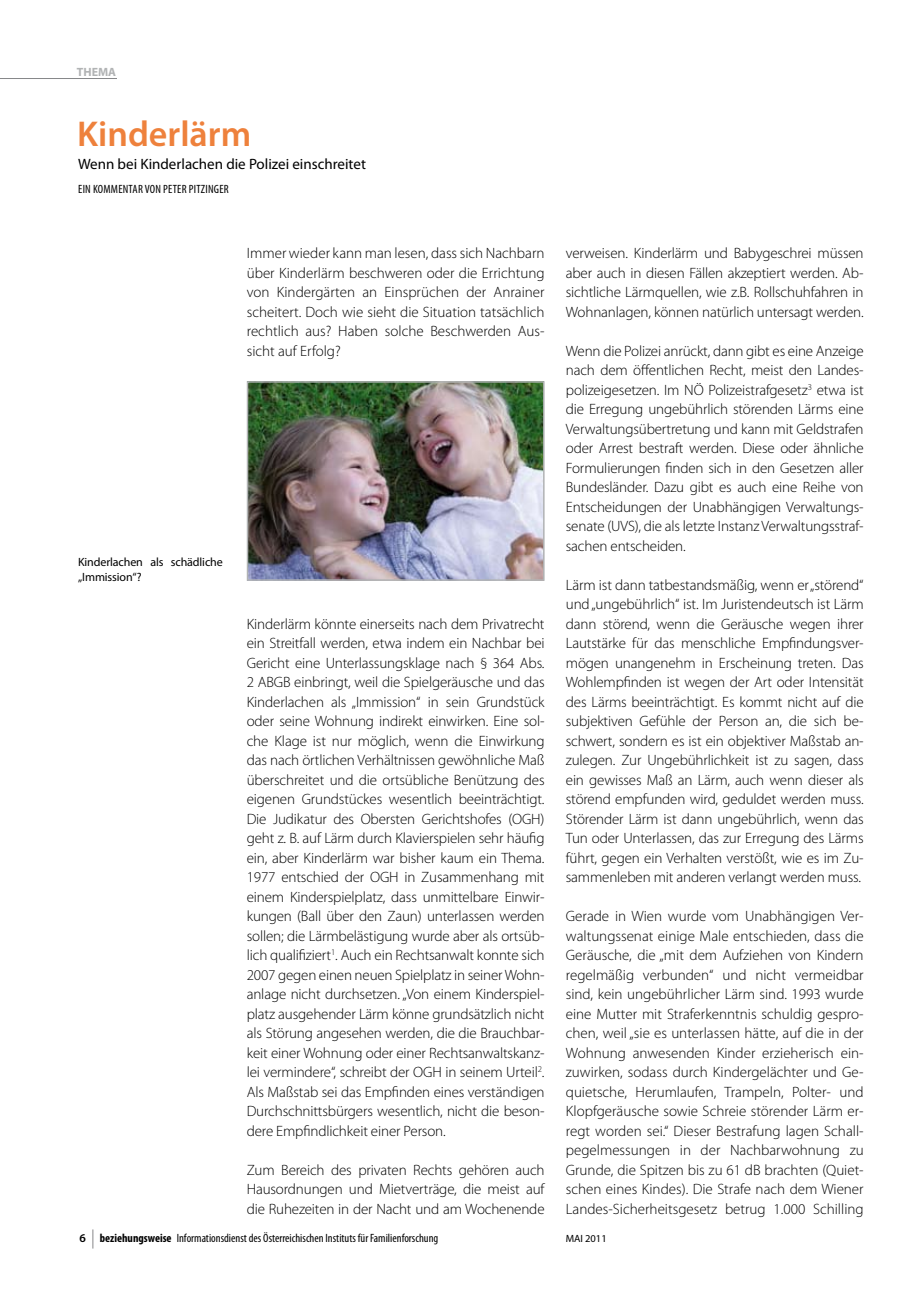
<style>
.page{position:relative;width:919px;height:1289px;background:#fff}
.page>*{position:absolute;margin:0;border:0;box-sizing:border-box;transform-origin:0 0}
.t1{font:600 36px "Myriad Pro";color:#ee813c}
.t2{font:300 15px/19.5px "Myriad Pro";letter-spacing:-.01em;color:#000;text-align:justify}
.t3{font:15px "Myriad Pro";color:#000}
.t4{font:condensed 12px "Myriad Pro";color:#000}
.t5{font:12px/15px "Myriad Pro";letter-spacing:-.01em;color:#000}
.t6{font:condensed 12px "Myriad Pro";letter-spacing:.02em;color:#000}
.t7{font:700 12px "Myriad Pro";color:#b1b3b4}
.t8{font:10.5px "Myriad Pro";color:#000}
.s1{font-weight:600;font-stretch:normal}
.s2{font-weight:700}
</style>
<div class="page">
<hr style="left:0;top:78px;width:117px;height:1px;background:#87888a">
<img style="left:250px;top:384px;width:291px;height:194px">
<div style="left:247px;top:381px;width:297px;height:200px;border:2px solid #b1b3b4"></div>
<svg style="left:93px;top:1229px;width:1px;height:19px"></svg>
<p class="t7" style="left:77px;top:65px;width:41px">THEMA</p>
<h1 class="t1" style="left:77px;top:114px;width:176px">Kinderlärm</h1>
<p class="t3" style="left:78px;top:156px;width:289px">Wenn bei Kinderlachen die Polizei einschreitet</p>
<p class="t6" style="left:78px;top:182px;width:152px">EIN Kommentar von peter pitzinger</p>
<p class="t5" style="left:78px;top:554px;width:146px">Kinderlachen als schädliche „Immission“?</p>
<p class="t2" style="left:247px;top:243px;width:299px">Immer wieder kann man lesen, dass sich Nachbarn über Kinderlärm beschweren oder die Errichtung von Kindergärten an Einsprüchen der Anrainer scheitert. Doch wie sieht die Situation tatsächlich rechtlich aus? Haben solche Beschwerden Aus&shy;sicht auf Erfolg?</p>
<p class="t2" style="left:247px;top:614px;width:299px">Kinderlärm könnte einerseits nach dem Privatrecht ein Streitfall werden, etwa indem ein Nachbar bei Gericht eine Unterlassungsklage nach § 364 Abs.<br>2 ABGB einbringt, weil die Spielgeräusche und das Kinderlachen als „Immission“ in sein Grundstück oder seine Wohnung indirekt einwirken. Eine sol&shy;che Klage ist nur möglich, wenn die Einwirkung das nach örtlichen Verhältnissen gewöhnliche Maß überschreitet und die ortsübliche Benützung des eigenen Grundstückes wesentlich beeinträchtigt.<br>Die Judikatur des Obersten Gerichtshofes (OGH) geht z. B. auf Lärm durch Klavierspielen sehr häufig ein, aber Kinderlärm war bisher kaum ein Thema.<br>1977 entschied der OGH in Zusammenhang mit einem Kinderspielplatz, dass unmittelbare Einwir&shy;kungen (Ball über den Zaun) unterlassen werden sollen; die Lärmbelästigung wurde aber als ortsüb&shy;lich qualifiziert<sup>1</sup>. Auch ein Rechtsanwalt konnte sich 2007 gegen einen neuen Spielplatz in seiner Wohn&shy;anlage nicht durchsetzen. „Von einem Kinderspiel&shy;platz ausgehender Lärm könne grundsätzlich nicht als Störung angesehen werden, die die Brauchbar&shy;keit einer Wohnung oder einer Rechtsanwaltskanz&shy;lei vermindere“, schreibt der OGH in seinem Urteil<sup>2</sup>.<br>Als Maßstab sei das Empfinden eines verständigen Durchschnittsbürgers wesentlich, nicht die beson&shy;dere Empfindlichkeit einer Person.</p>
<p class="t2" style="left:247px;top:1160px;width:299px">Zum Bereich des privaten Rechts gehören auch Hausordnungen und Mietverträge, die meist auf die Ruhezeiten in der Nacht und am Wochenende</p>
<p class="t2" style="left:566px;top:243px;width:299px">verweisen. Kinderlärm und Babygeschrei müssen aber auch in diesen Fällen akzeptiert werden. Ab&shy;sichtliche Lärmquellen, wie z.B. Rollschuhfahren in Wohnanlagen, können natürlich untersagt werden.</p>
<p class="t2" style="left:566px;top:341px;width:299px">Wenn die Polizei anrückt, dann gibt es eine Anzeige nach dem öffentlichen Recht, meist den Landes&shy;polizeigesetzen. Im NÖ Polizeistrafgesetz<sup>3</sup> etwa ist die Erregung ungebührlich störenden Lärms eine Verwaltungsübertretung und kann mit Geldstrafen oder Arrest bestraft werden. Diese oder ähnliche Formulierungen finden sich in den Gesetzen aller Bundesländer. Dazu gibt es auch eine Reihe von Entscheidungen der Unabhängigen Verwaltungs&shy;senate (UVS), die als letzte Instanz Verwaltungsstraf&shy;sachen entscheiden.</p>
<p class="t2" style="left:566px;top:575px;width:299px">Lärm ist dann tatbestandsmäßig, wenn er „störend“ und „ungebührlich“ ist. Im Juristendeutsch ist Lärm dann störend, wenn die Geräusche wegen ihrer Lautstärke für das menschliche Empfindungsver&shy;mögen unangenehm in Erscheinung treten. Das Wohlempfinden ist wegen der Art oder Intensität des Lärms beeinträchtigt. Es kommt nicht auf die subjektiven Gefühle der Person an, die sich be&shy;schwert, sondern es ist ein objektiver Maßstab an&shy;zulegen. Zur Ungebührlichkeit ist zu sagen, dass ein gewisses Maß an Lärm, auch wenn dieser als störend empfunden wird, geduldet werden muss.<br>Störender Lärm ist dann ungebührlich, wenn das Tun oder Unterlassen, das zur Erregung des Lärms führt, gegen ein Verhalten verstößt, wie es im Zu&shy;sammenleben mit anderen verlangt werden muss.</p>
<p class="t2" style="left:566px;top:906px;width:299px">Gerade in Wien wurde vom Unabhängigen Ver&shy;waltungssenat einige Male entschieden, dass die Geräusche, die „mit dem Aufziehen von Kindern regelmäßig verbunden“ und nicht vermeidbar sind, kein ungebührlicher Lärm sind. 1993 wurde eine Mutter mit Straferkenntnis schuldig gespro&shy;chen, weil „sie es unterlassen hätte, auf die in der Wohnung anwesenden Kinder erzieherisch ein&shy;zuwirken, sodass durch Kindergelächter und Ge&shy;quietsche, Herumlaufen, Trampeln, Polter- und Klopfgeräusche sowie Schreie störender Lärm er&shy;regt worden sei.“ Dieser Bestrafung lagen Schall&shy;pegelmessungen in der Nachbarwohnung zu Grunde, die Spitzen bis zu 61 dB brachten (Quiet&shy;schen eines Kindes). Die Strafe nach dem Wiener Landes-Sicherheitsgesetz betrug 1.000 Schilling</p>
<p class="t4" style="left:79px;top:1230px;width:360px"><span class="s1">6</span> <span class="s2">beziehungsweise</span> Informationsdienst des Österreichischen Instituts für Familienforschung</p>
<p class="t8" style="left:565px;top:1232px;width:43px">MAI 2011</p>
</div>
